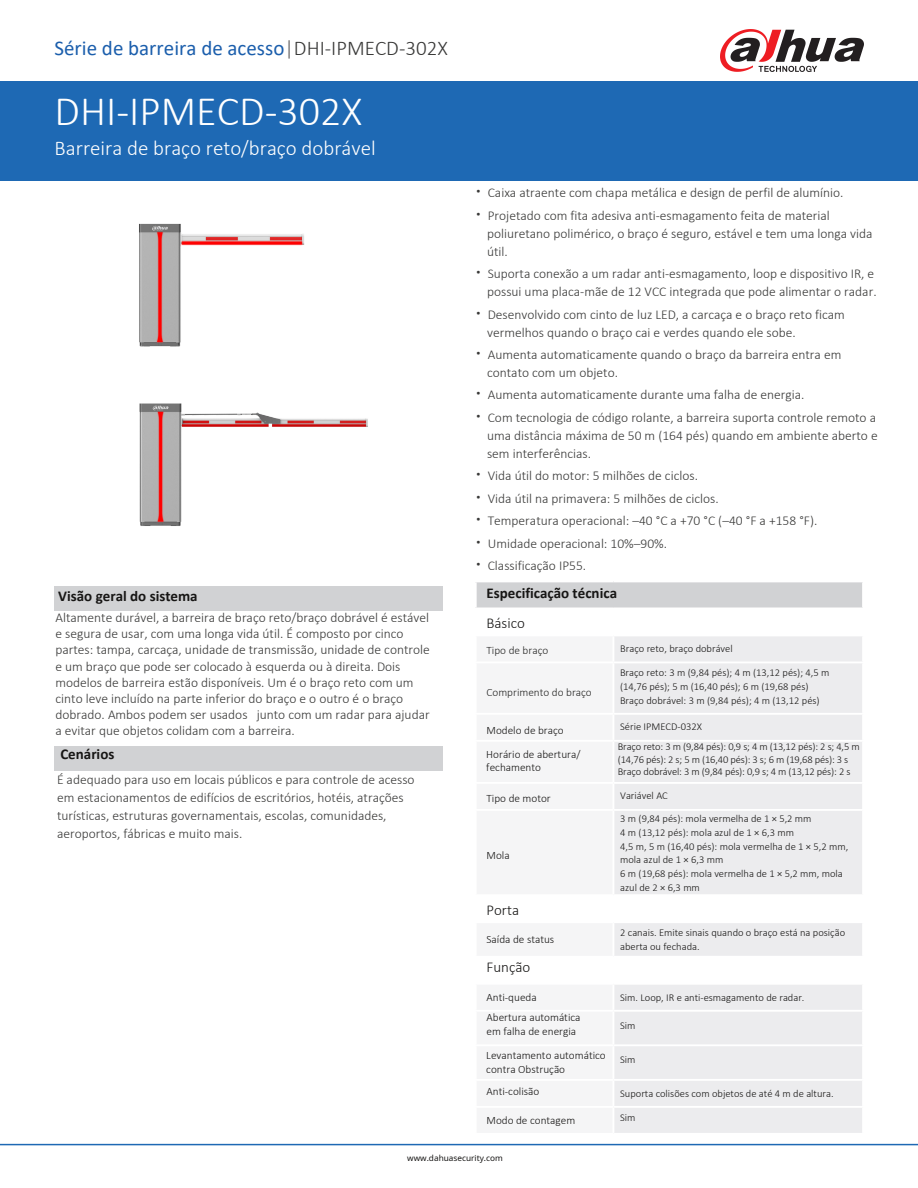
<style>
.page{position:relative;width:918px;height:1188px;background:#fff}
.page>*{position:absolute;margin:0;border:0;box-sizing:border-box;transform-origin:0 0}
.t1{font:300 42px "Calibri";color:#fff}
.t2{font:21px "Calibri";color:#1b5eac}
.t3{font:300 21px "Calibri";color:#fff}
.t4{font:700 15px "Calibri";color:#171615}
.t5{font:300 15px "Calibri";color:#171615}
.t6{font:300 13.5px/18px "Calibri";color:#383837}
.t7{font:300 11.25px/13.5px "Calibri";color:#171615}
.t8{font:300 11.25px "Calibri";color:#272726}
.t9{font:300 10.5px/13.6px "Calibri";color:#171615}
.t10{font:8.25px "Noto Sans";color:#171615}
.s1{font-weight:300;color:#616060}
.s2{font-weight:300;color:#383837}
.s3{font-family:"Noto Sans";font-weight:700;font-size:16.2px}
</style>
<div class="page">
<div style="left:0;top:81px;width:918px;height:100px;background:#1e69b4"></div>
<hr style="left:0;top:1144px;width:918px;height:1px;background:#1e69b4">
<svg style="left:720px;top:29px;width:144px;height:43px"></svg>
<img style="left:139px;top:223px;width:166px;height:124px">
<img style="left:139px;top:403px;width:229px;height:123px">
<div style="left:54px;top:587px;width:389px;height:24px;background:#d1d2d4"></div>
<div style="left:54px;top:747px;width:389px;height:24px;background:#d1d2d4"></div>
<div style="left:476px;top:581px;width:387px;height:27px;background:#d1d2d4"></div>
<svg style="left:614px;top:742px;width:248px;height:391px;background:#eeeef0"></svg>
<hr style="left:613px;top:894px;width:251px;height:2px;background:#fff">
<hr style="left:613px;top:921px;width:251px;height:2px;background:#fff">
<hr style="left:613px;top:956px;width:251px;height:2px;background:#fff">
<hr style="left:613px;top:983px;width:251px;height:2px;background:#fff">
<hr style="left:475px;top:580px;width:138px;height:2px;background:#fff">
<hr style="left:613px;top:580px;width:251px;height:2px;background:#fff">
<hr style="left:475px;top:582px;width:2px;height:26px;background:#fff">
<hr style="left:862px;top:582px;width:2px;height:26px;background:#fff">
<div style="left:614px;top:636px;width:248px;height:104px;background:#ececee"></div>
<hr style="left:613px;top:782px;width:251px;height:2px;background:#fff">
<hr style="left:613px;top:809px;width:251px;height:2px;background:#fff">
<hr style="left:613px;top:1010px;width:251px;height:2px;background:#fff">
<hr style="left:613px;top:1044px;width:251px;height:2px;background:#fff">
<hr style="left:613px;top:1079px;width:251px;height:2px;background:#fff">
<hr style="left:613px;top:1106px;width:251px;height:2px;background:#fff">
<h2 class="t2" style="left:55px;top:34px;width:395px">Série de barreira de acesso<span class="s1">|</span><span class="s2">DHI-IPMECD-302X</span></h2>
<h1 class="t1" style="left:55px;top:85px;width:309px">DHI-IPMECD-302X</h1>
<h2 class="t3" style="left:55px;top:135px;width:323px">Barreira de braço reto/braço dobrável</h2>
<p class="t6" style="left:476px;top:182px;width:369px;line-height:22.5px"><span class="s3">·</span> Caixa atraente com chapa metálica e design de perfil de alumínio. <span class="s3">·</span> Projetado com fita adesiva anti-esmagamento feita de material</p>
<p class="t6" style="left:487px;top:224px;width:387px">poliuretano polimérico, o braço é seguro, estável e tem uma longa vida útil.</p>
<p class="t6" style="left:476px;top:265px;width:402px;text-align:right"><span class="s3">·</span> Suporta conexão a um radar anti-esmagamento, loop e dispositivo IR, e possui uma placa-mãe de 12 VCC integrada que pode alimentar o radar.</p>
<p class="t6" style="left:487px;top:305px;width:359px;text-indent:-11px"><span class="s3">·</span> Desenvolvido com cinto de luz LED, a carcaça e o braço reto ficam vermelhos quando o braço cai e verdes quando ele sobe.</p>
<p class="t6" style="left:487px;top:345px;width:356px;text-indent:-11px"><span class="s3">·</span> Aumenta automaticamente quando o braço da barreira entra em contato com um objeto.</p>
<p class="t6" style="left:476px;top:384px;width:401px;line-height:22.5px"><span class="s3">·</span> Aumenta automaticamente durante uma falha de energia.<br><span class="s3">·</span> Com tecnologia de código rolante, a barreira suporta controle remoto a</p>
<p class="t6" style="left:487px;top:426px;width:392px">uma distância máxima de 50 m (164 pés) quando em ambiente aberto e sem interferências.</p>
<p class="t6" style="left:476px;top:464px;width:343px;line-height:22.5px"><span class="s3">·</span> Vida útil do motor: 5 milhões de ciclos.<br><span class="s3">·</span> Vida útil na primavera: 5 milhões de ciclos.<br><span class="s3">·</span> Temperatura operacional: –40 °C a +70 °C (–40 °F a +158 °F). <span class="s3">·</span> Umidade operacional: 10%–90%.<br><span class="s3">·</span> Classificação IP55.</p>
<p class="t4" style="left:58px;top:586px;width:141px">Visão geral do sistema</p>
<p class="t4" style="left:487px;top:583px;width:132px">Especificação técnica</p>
<p class="t6" style="left:56px;top:609px;width:376px;line-height:16.2px">Altamente durável, a barreira de braço reto/braço dobrável é estável e segura de usar, com uma longa vida útil. É composto por cinco partes: tampa, carcaça, unidade de transmissão, unidade de controle e um braço que pode ser colocado à esquerda ou à direita. Dois modelos de barreira estão disponíveis. Um é o braço reto com um cinto leve incluído na parte inferior do braço e o outro é o braço dobrado. Ambos podem ser usados junto com um radar para ajudar a evitar que objetos colidam com a barreira.</p>
<p class="t5" style="left:487px;top:614px;width:40px">Básico</p>
<p class="t8" style="left:487px;top:644px;width:63px">Tipo de braço</p>
<p class="t9" style="left:620px;top:642px;width:114px">Braço reto, braço dobrável</p>
<p class="t9" style="left:620px;top:665px;width:211px">Braço reto: 3 m (9,84 pés); 4 m (13,12 pés); 4,5 m (14,76 pés); 5 m (16,40 pés); 6 m (19,68 pés)<br>Braço dobrável: 3 m (9,84 pés); 4 m (13,12 pés)</p>
<p class="t8" style="left:487px;top:685px;width:107px">Comprimento do braço</p>
<p class="t7" style="left:487px;top:723px;width:79px">Modelo de braço</p>
<p class="t9" style="left:618px;top:716px;width:243px;line-height:20.4px">Série IPMECD-032X<br>Braço reto: 3 m (9,84 pés): 0,9 s; 4 m (13,12 pés): 2 s; 4,5 m</p>
<p class="t9" style="left:618px;top:753px;width:234px;line-height:12.6px">(14,76 pés): 2 s; 5 m (16,40 pés): 3 s; 6 m (19,68 pés): 3 s<br>Braço dobrável: 3 m (9,84 pés): 0,9 s; 4 m (13,12 pés): 2 s</p>
<p class="t4" style="left:60px;top:743px;width:56px">Cenários</p>
<p class="t7" style="left:486px;top:747px;width:96px">Horário de abertura/ fechamento</p>
<p class="t6" style="left:57px;top:770px;width:359px">É adequado para uso em locais públicos e para controle de acesso em estacionamentos de edifícios de escritórios, hotéis, atrações turísticas, estruturas governamentais, escolas, comunidades, aeroportos, fábricas e muito mais.</p>
<p class="t7" style="left:487px;top:791px;width:66px">Tipo de motor</p>
<p class="t9" style="left:620px;top:784px;width:193px;line-height:23.1px">Variável AC<br>3 m (9,84 pés): mola vermelha de 1 × 5,2 mm</p>
<p class="t9" style="left:620px;top:826px;width:230px">4 m (13,12 pés): mola azul de 1 × 6,3 mm<br>4,5 m, 5 m (16,40 pés): mola vermelha de 1 × 5,2 mm, mola azul de 1 × 6,3 mm<br>6 m (19,68 pés): mola vermelha de 1 × 5,2 mm, mola azul de 2 × 6,3 mm</p>
<p class="t7" style="left:487px;top:849px;width:25px">Mola</p>
<p class="t5" style="left:487px;top:901px;width:34px">Porta</p>
<p class="t9" style="left:620px;top:925px;width:226px;line-height:14.7px">2 canais. Emite sinais quando o braço está na posição aberta ou fechada.</p>
<p class="t7" style="left:487px;top:933px;width:69px">Saída de status</p>
<p class="t5" style="left:487px;top:958px;width:45px">Função</p>
<p class="t7" style="left:487px;top:991px;width:52px">Anti-queda</p>
<p class="t9" style="left:620px;top:991px;width:186px">Sim. Loop, IR e anti-esmagamento de radar.</p>
<p class="t7" style="left:487px;top:1011px;width:96px">Abertura automática em falha de energia</p>
<p class="t9" style="left:620px;top:1018px;width:17px">Sim</p>
<p class="t7" style="left:486px;top:1049px;width:121px">Levantamento automático contra Obstrução</p>
<p class="t9" style="left:620px;top:1053px;width:17px">Sim</p>
<p class="t7" style="left:487px;top:1084px;width:54px">Anti-colisão</p>
<p class="t9" style="left:620px;top:1087px;width:215px">Suporta colisões com objetos de até 4 m de altura.</p>
<p class="t7" style="left:487px;top:1114px;width:90px">Modo de contagem</p>
<p class="t9" style="left:620px;top:1111px;width:17px">Sim</p>
<p class="t10" style="left:407px;top:1152px;width:97px">www.dahuasecurity.com</p>
</div>
